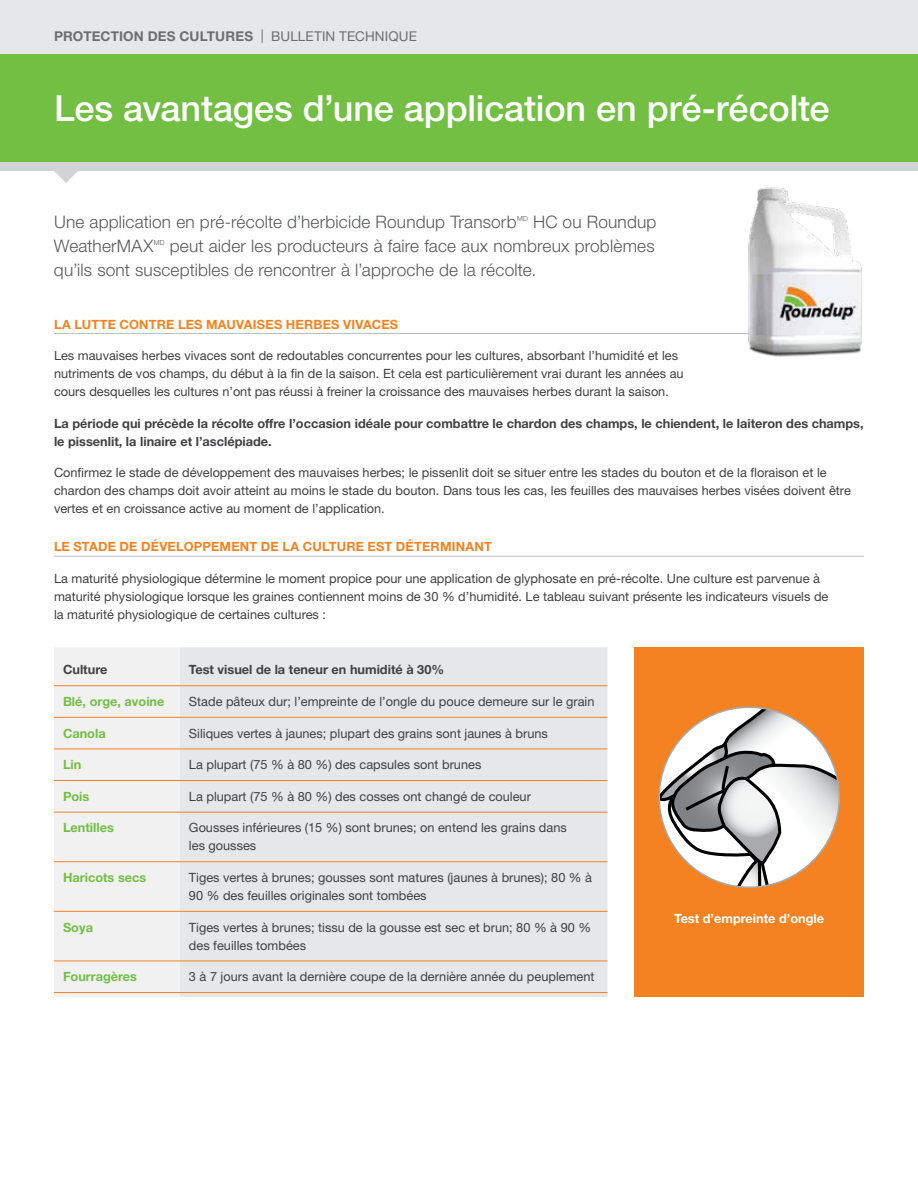
<style>
.page{position:relative;width:918px;height:1188px;background:#fff}
.page>*{position:absolute;margin:0;border:0;box-sizing:border-box;transform-origin:0 0}
.t1{font:500 36px "Helvetica Neue LT Std";letter-spacing:-.005em;color:#fff}
.t2{font:300 17.25px/24px "Helvetica Neue LT Std";letter-spacing:.01em;color:#58595b}
.t3{font:700 13.5px "Helvetica Neue LT Std";letter-spacing:.01em;color:#6d6e71}
.t4{font:12.75px/18px "Helvetica Neue LT Std";color:#414042}
.t5{font:700 12.75px/18px "Helvetica Neue LT Std";color:#414042}
.t6{font:700 12.75px "Helvetica Neue LT Std";letter-spacing:.02em;color:#f58220}
.t7{font:700 12.75px "Helvetica Neue LT Std";color:#72bf44}
.t8{font:700 12.75px "Helvetica Neue LT Std";color:#fff}
.t9{font:300 7.05px "Helvetica Neue LT Std";color:#58595b}
.s1{font-weight:400}
</style>
<div class="page">
<div style="left:0;top:162px;width:918px;height:9px;background:#d1d3d4"></div>
<svg style="left:54px;top:171px;width:24px;height:12px"></svg>
<div style="left:0;top:0;width:918px;height:54px;background:#e6e7e8"></div>
<div style="left:0;top:54px;width:918px;height:108px;background:#72bf44"></div>
<hr style="left:54px;top:333px;width:810px;height:1px;background:#bcbec0">
<hr style="left:54px;top:556px;width:810px;height:1px;background:#bcbec0">
<div style="left:54px;top:648px;width:126px;height:349px;background:#f1f1f2"></div>
<div style="left:180px;top:647px;width:428px;height:350px;background:#e6e7e8"></div>
<hr style="left:54px;top:685px;width:126px;height:1px;background:#f58220">
<hr style="left:180px;top:685px;width:428px;height:1px;background:#f58220">
<hr style="left:54px;top:717px;width:126px;height:1px;background:#f58220">
<hr style="left:180px;top:717px;width:428px;height:1px;background:#f58220">
<hr style="left:54px;top:749px;width:126px;height:1px;background:#f58220">
<hr style="left:180px;top:749px;width:428px;height:1px;background:#f58220">
<hr style="left:54px;top:780px;width:126px;height:1px;background:#f58220">
<hr style="left:180px;top:780px;width:428px;height:1px;background:#f58220">
<hr style="left:54px;top:812px;width:126px;height:1px;background:#f58220">
<hr style="left:180px;top:812px;width:428px;height:1px;background:#f58220">
<hr style="left:54px;top:861px;width:126px;height:1px;background:#f58220">
<hr style="left:180px;top:861px;width:428px;height:1px;background:#f58220">
<hr style="left:54px;top:911px;width:126px;height:1px;background:#f58220">
<hr style="left:180px;top:911px;width:428px;height:1px;background:#f58220">
<hr style="left:54px;top:961px;width:126px;height:1px;background:#f58220">
<hr style="left:180px;top:961px;width:428px;height:1px;background:#f58220">
<hr style="left:54px;top:992px;width:126px;height:1px;background:#f58220">
<hr style="left:180px;top:992px;width:428px;height:1px;background:#f58220">
<img style="left:748px;top:187px;width:116px;height:170px">
<div style="left:634px;top:647px;width:230px;height:350px;background:#f58220"></div>
<svg style="left:661px;top:709px;width:178px;height:178px"></svg>
<p class="t3" style="left:54px;top:28px;width:364px">PROTECTION DES CULTURES <span class="s1">| BULLETIN TECHNIQUE</span></p>
<h1 class="t1" style="left:54px;top:87px;width:777px">Les avantages d’une application en pré-récolte</h1>
<h2 class="t2" style="left:54px;top:210px;width:464px">Une application en pré-récolte d’herbicide Roundup Transorb</h2>
<p class="t9" style="left:517px;top:215px;width:12px">MD</p>
<h2 class="t2" style="left:533px;top:210px;width:125px">HC ou Roundup</h2>
<h2 class="t2" style="left:54px;top:234px;width:101px">WeatherMAX</h2>
<p class="t9" style="left:154px;top:239px;width:12px">MD</p>
<h2 class="t2" style="left:54px;top:234px;width:602px;text-indent:116px">peut aider les producteurs à faire face aux nombreux problèmes qu’ils sont susceptibles de rencontrer à l’approche de la récolte.</h2>
<p class="t6" style="left:54px;top:316px;width:346px">LA LUTTE CONTRE LES MAUVAISES HERBES VIVACES</p>
<p class="t4" style="left:54px;top:346px;width:631px">Les mauvaises herbes vivaces sont de redoutables concurrentes pour les cultures, absorbant l’humidité et les nutriments de vos champs, du début à la fin de la saison. Et cela est particulièrement vrai durant les années au cours desquelles les cultures n’ont pas réussi à freiner la croissance des mauvaises herbes durant la saison.</p>
<p class="t5" style="left:54px;top:414px;width:811px">La période qui précède la récolte offre l’occasion idéale pour combattre le chardon des champs, le chiendent, le laiteron des champs, le pissenlit, la linaire et l’asclépiade.</p>
<p class="t4" style="left:54px;top:463px;width:798px">Confirmez le stade de développement des mauvaises herbes; le pissenlit doit se situer entre les stades du bouton et de la floraison et le chardon des champs doit avoir atteint au moins le stade du bouton. Dans tous les cas, les feuilles des mauvaises herbes visées doivent être vertes et en croissance active au moment de l’application.</p>
<p class="t6" style="left:54px;top:539px;width:439px">LE STADE DE DÉVELOPPEMENT DE LA CULTURE EST DÉTERMINANT</p>
<p class="t4" style="left:54px;top:569px;width:776px">La maturité physiologique détermine le moment propice pour une application de glyphosate en pré-récolte. Une culture est parvenue à maturité physiologique lorsque les graines contiennent moins de 30 % d’humidité. Le tableau suivant présente les indicateurs visuels de la maturité physiologique de certaines cultures :</p>
<p class="t5" style="left:63px;top:661px;width:46px">Culture</p>
<p class="t5" style="left:189px;top:661px;width:257px">Test visuel de la teneur en humidité à 30%</p>
<p class="t7" style="left:63px;top:694px;width:103px">Blé, orge, avoine</p>
<p class="t4" style="left:189px;top:692px;width:407px">Stade pâteux dur; l’empreinte de l’ongle du pouce demeure sur le grain</p>
<p class="t7" style="left:63px;top:725px;width:44px">Canola</p>
<p class="t4" style="left:189px;top:724px;width:360px">Siliques vertes à jaunes; plupart des grains sont jaunes à bruns</p>
<p class="t7" style="left:63px;top:757px;width:20px">Lin</p>
<p class="t4" style="left:189px;top:756px;width:294px">La plupart (75 % à 80 %) des capsules sont brunes</p>
<p class="t7" style="left:63px;top:788px;width:28px">Pois</p>
<p class="t4" style="left:189px;top:787px;width:343px">La plupart (75 % à 80 %) des cosses ont changé de couleur</p>
<p class="t7" style="left:63px;top:820px;width:52px">Lentilles</p>
<p class="t4" style="left:189px;top:819px;width:379px">Gousses inférieures (15 %) sont brunes; on entend les grains dans les gousses</p>
<p class="t7" style="left:63px;top:870px;width:85px">Haricots secs</p>
<p class="t4" style="left:189px;top:868px;width:405px">Tiges vertes à brunes; gousses sont matures (jaunes à brunes); 80 % à<br>90 % des feuilles originales sont tombées</p>
<p class="t7" style="left:63px;top:919px;width:32px">Soya</p>
<p class="t4" style="left:189px;top:918px;width:404px">Tiges vertes à brunes; tissu de la gousse est sec et brun; 80 % à 90 % des feuilles tombées</p>
<p class="t7" style="left:63px;top:969px;width:76px">Fourragères</p>
<p class="t4" style="left:189px;top:968px;width:407px">3 à 7 jours avant la dernière coupe de la dernière année du peuplement</p>
<p class="t8" style="left:674px;top:910px;width:151px">Test d’empreinte d’ongle</p>
</div>
